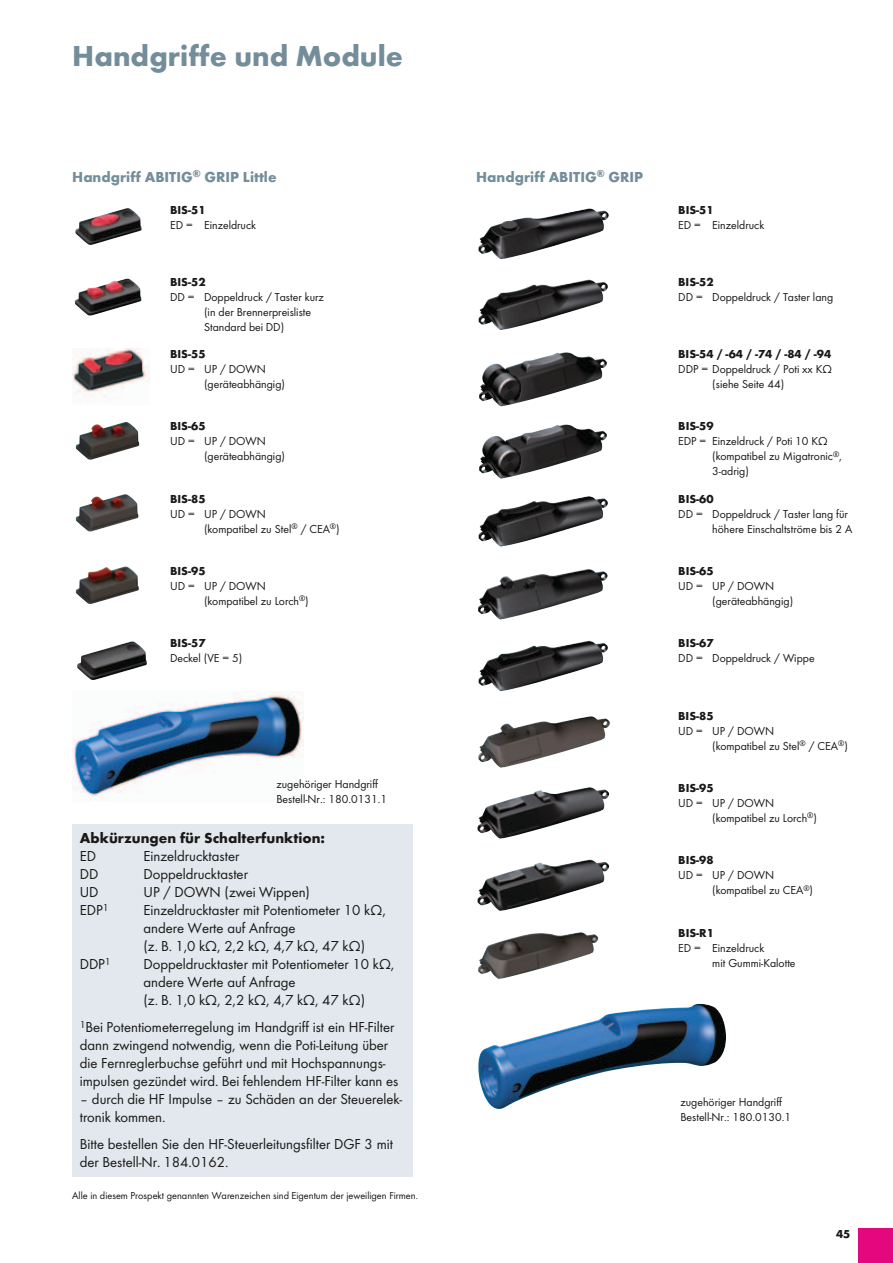
<style>
.page{position:relative;width:893px;height:1263px;background:#fff}
.page>*{position:absolute;margin:0;border:0;box-sizing:border-box;transform-origin:0 0}
.t1{font:700 30px "Futura TOT";color:#748d9a}
.t2{font:15px/18px "Futura TOT Boo";color:#1a1918}
.t3{font:700 15px "Futura TOT";color:#748d9a}
.t4{font:700 15px "Futura TOT";color:#1a1918}
.t5{font:12px/15px "Futura TOT Boo";color:#1a1918}
.t6{font:700 12px "Futura TOT";color:#1a1918}
.t7{font:10.5px "Futura TOT Boo";color:#1a1918}
</style>
<div class="page">
<div style="left:859px;top:1229px;width:34px;height:34px;background:#e4087f"></div>
<img style="left:73px;top:692px;width:231px;height:109px">
<img style="left:75px;top:208px;width:67px;height:37px">
<img style="left:72px;top:349px;width:78px;height:48px">
<img style="left:75px;top:279px;width:66px;height:37px">
<img style="left:76px;top:422px;width:63px;height:38px">
<img style="left:76px;top:494px;width:62px;height:38px">
<img style="left:76px;top:566px;width:63px;height:38px">
<img style="left:77px;top:641px;width:70px;height:39px">
<img style="left:478px;top:1004px;width:248px;height:105px">
<img style="left:479px;top:352px;width:128px;height:54px">
<img style="left:479px;top:425px;width:128px;height:54px">
<img style="left:478px;top:496px;width:125px;height:50px">
<img style="left:478px;top:280px;width:130px;height:50px">
<img style="left:478px;top:716px;width:132px;height:51px">
<img style="left:478px;top:932px;width:121px;height:47px">
<img style="left:477px;top:787px;width:132px;height:51px">
<img style="left:477px;top:860px;width:132px;height:51px">
<img style="left:478px;top:209px;width:131px;height:51px">
<img style="left:478px;top:569px;width:109px;height:45px">
<img style="left:478px;top:641px;width:130px;height:50px">
<div style="left:72px;top:824px;width:340px;height:353px;background:#e2e8ed"></div>
<h1 class="t1" style="left:72px;top:38px;width:332px">Handgriffe und Module</h1>
<p class="t3" style="left:72px;top:168px;width:206px">Handgriff ABITIG<sup>®</sup> GRIP Little</p>
<p class="t3" style="left:476px;top:168px;width:168px">Handgriff ABITIG<sup>®</sup> GRIP</p>
<p class="t6" style="left:170px;top:202px;width:37px">BIS-51</p>
<p class="t5" style="left:170px;top:217px;width:88px">ED = Einzeldruck</p>
<p class="t6" style="left:170px;top:274px;width:37px">BIS-52</p>
<p class="t5" style="left:204px;top:289px;width:121px;text-indent:-34px">DD = Doppeldruck / Taster kurz (in der Brennerpreisliste<br>Standard bei DD)</p>
<p class="t6" style="left:170px;top:347px;width:37px">BIS-55</p>
<p class="t5" style="left:204px;top:362px;width:82px;text-indent:-34px">UD = UP / DOWN (geräteabhängig)</p>
<p class="t6" style="left:170px;top:419px;width:37px">BIS-65</p>
<p class="t5" style="left:204px;top:434px;width:82px;text-indent:-34px">UD = UP / DOWN (geräteabhängig)</p>
<p class="t6" style="left:170px;top:491px;width:37px">BIS-85</p>
<p class="t5" style="left:204px;top:506px;width:137px;text-indent:-34px">UD = UP / DOWN<br>(kompatibel zu Stel<sup>®</sup> / CEA<sup>®</sup>)</p>
<p class="t6" style="left:170px;top:564px;width:37px">BIS-95</p>
<p class="t5" style="left:204px;top:578px;width:106px;text-indent:-34px">UD = UP / DOWN (kompatibel zu Lorch<sup>®</sup>)</p>
<p class="t6" style="left:170px;top:636px;width:37px">BIS-57</p>
<p class="t5" style="left:170px;top:651px;width:74px">Deckel (VE = 5)</p>
<p class="t5" style="left:276px;top:776px;width:112px">zugehöriger Handgriff<br>Bestell-Nr.: 180.0131.1</p>
<p class="t4" style="left:80px;top:829px;width:247px">Abkürzungen für Schalterfunktion:</p>
<p class="t2" style="left:80px;top:847px;width:18px">ED</p>
<p class="t2" style="left:144px;top:847px;width:97px">Einzeldrucktaster</p>
<p class="t2" style="left:80px;top:865px;width:20px">DD</p>
<p class="t2" style="left:144px;top:865px;width:106px">Doppeldrucktaster</p>
<p class="t2" style="left:80px;top:883px;width:20px">UD</p>
<p class="t2" style="left:144px;top:883px;width:168px">UP / DOWN (zwei Wippen)</p>
<p class="t2" style="left:80px;top:901px;width:30px">EDP<sup>1</sup></p>
<p class="t2" style="left:144px;top:901px;width:244px">Einzeldrucktaster mit Potentiometer 10 kΩ, andere Werte auf Anfrage<br>(z. B. 1,0 kΩ, 2,2 kΩ, 4,7 kΩ, 47 kΩ)</p>
<p class="t2" style="left:80px;top:955px;width:33px">DDP<sup>1</sup></p>
<p class="t2" style="left:144px;top:955px;width:252px">Doppeldrucktaster mit Potentiometer 10 kΩ, andere Werte auf Anfrage<br>(z. B. 1,0 kΩ, 2,2 kΩ, 4,7 kΩ, 47 kΩ)</p>
<p class="t2" style="left:80px;top:1018px;width:320px"><sup>1</sup>Bei Potentiometerregelung im Handgriff ist ein HF-Filter dann zwingend notwendig, wenn die Poti-Leitung über die Fernreglerbuchse geführt und mit Hochspannungs&shy;impulsen gezündet wird. Bei fehlendem HF-Filter kann es</p>
<p class="t2" style="left:80px;top:1090px;width:324px">– durch die HF Impulse – zu Schäden an der Steuerelek&shy;tronik kommen.</p>
<p class="t2" style="left:80px;top:1135px;width:315px">Bitte bestellen Sie den HF-Steuerleitungsfilter DGF 3 mit der Bestell-Nr. 184.0162.</p>
<p class="t7" style="left:72px;top:1189px;width:347px">Alle in diesem Prospekt genannten Warenzeichen sind Eigentum der jeweiligen Firmen.</p>
<p class="t6" style="left:678px;top:202px;width:37px">BIS-51</p>
<p class="t5" style="left:678px;top:217px;width:88px">ED = Einzeldruck</p>
<p class="t6" style="left:678px;top:274px;width:37px">BIS-52</p>
<p class="t5" style="left:678px;top:289px;width:156px">DD = Doppeldruck / Taster lang</p>
<p class="t6" style="left:678px;top:347px;width:154px">BIS-54 / -64 / -74 / -84 / -94</p>
<p class="t5" style="left:712px;top:362px;width:121px;text-indent:-34px">DDP = Doppeldruck / Poti xx KΩ (siehe Seite 44)</p>
<p class="t6" style="left:678px;top:419px;width:37px">BIS-59</p>
<p class="t5" style="left:712px;top:434px;width:131px;text-indent:-34px">EDP = Einzeldruck / Poti 10 KΩ (kompatibel zu Migatronic<sup>®</sup>,<br>3-adrig)</p>
<p class="t6" style="left:678px;top:491px;width:37px">BIS-60</p>
<p class="t5" style="left:712px;top:506px;width:142px;text-indent:-34px">DD = Doppeldruck / Taster lang für höhere Einschaltströme bis 2 A</p>
<p class="t6" style="left:678px;top:564px;width:37px">BIS-65</p>
<p class="t5" style="left:712px;top:578px;width:82px;text-indent:-34px">UD = UP / DOWN (geräteabhängig)</p>
<p class="t6" style="left:678px;top:636px;width:37px">BIS-67</p>
<p class="t5" style="left:678px;top:651px;width:138px">DD = Doppeldruck / Wippe</p>
<p class="t6" style="left:678px;top:708px;width:37px">BIS-85</p>
<p class="t5" style="left:712px;top:723px;width:137px;text-indent:-34px">UD = UP / DOWN<br>(kompatibel zu Stel<sup>®</sup> / CEA<sup>®</sup>)</p>
<p class="t6" style="left:678px;top:780px;width:37px">BIS-95</p>
<p class="t5" style="left:712px;top:795px;width:106px;text-indent:-34px">UD = UP / DOWN (kompatibel zu Lorch<sup>®</sup>)</p>
<p class="t6" style="left:678px;top:853px;width:37px">BIS-98</p>
<p class="t5" style="left:712px;top:868px;width:102px;text-indent:-34px">UD = UP / DOWN (kompatibel zu CEA<sup>®</sup>)</p>
<p class="t6" style="left:678px;top:925px;width:37px">BIS-R1</p>
<p class="t5" style="left:712px;top:940px;width:85px;text-indent:-34px">ED = Einzeldruck<br>mit Gummi-Kalotte</p>
<p class="t5" style="left:680px;top:1094px;width:112px">zugehöriger Handgriff<br>Bestell-Nr.: 180.0130.1</p>
<p class="t6" style="left:836px;top:1227px;width:16px">45</p>
</div>
